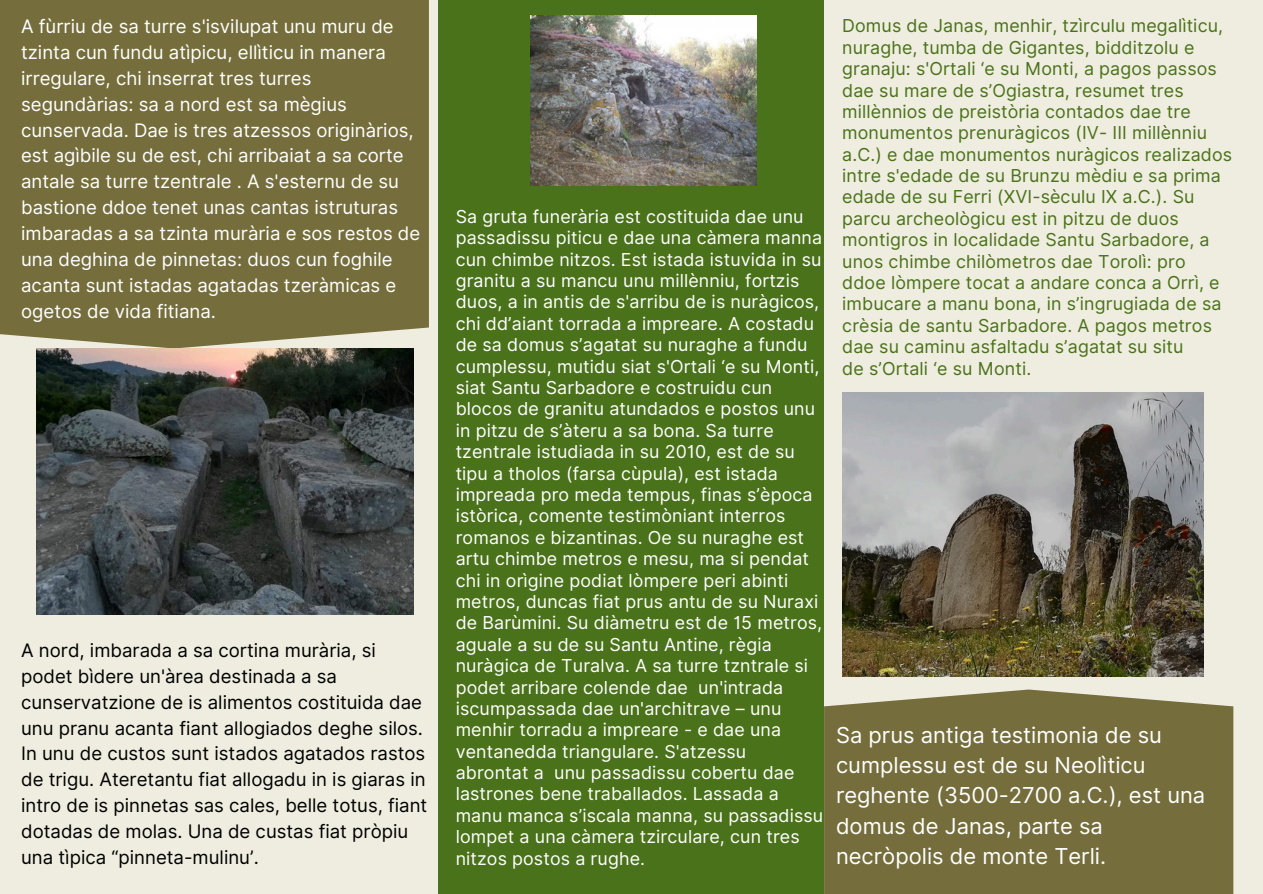
<style>
.page{position:relative;width:1263px;height:894px;background:#fff}
.page>*{position:absolute;margin:0;border:0;box-sizing:border-box;transform-origin:0 0}
.t1{font:21.9px/30.3px "Inter";color:#fff}
.t2{font:18.6px/25.8px "Inter";color:#fff}
.t3{font:18.6px/25.8px "Inter";color:#000}
.t4{font:17.85px/21.3px "Inter";letter-spacing:.005em;color:#fff}
.t5{font:17.85px/21.3px "Inter";letter-spacing:.005em;color:#4a721a}
</style>
<div class="page">
<div style="left:0;top:0;width:1263px;height:893px;background:#efeddf"></div>
<div style="left:439px;top:0;width:385px;height:893px;background:#4a721a"></div>
<div style="left:0;top:0;width:429px;height:348px;background:#756e3c"></div>
<div style="left:824px;top:689px;width:409px;height:204px;background:#756e3c"></div>
<img style="left:842px;top:393px;width:361px;height:283px">
<img style="left:530px;top:16px;width:226px;height:170px">
<img style="left:37px;top:348px;width:376px;height:266px">
<p class="t2" style="left:21px;top:13px;width:401px">A fùrriu de sa turre s'isvilupat unu muru de tzinta cun fundu atìpicu, ellìticu in manera irregulare, chi inserrat tres turres segundàrias: sa a nord est sa mègius cunservada. Dae is tres atzessos originàrios, est agìbile su de est, chi arribaiat a sa corte antale sa turre tzentrale . A s'esternu de su bastione ddoe tenet unas cantas istruturas imbaradas a sa tzinta murària e sos restos de una deghina de pinnetas: duos cun foghile acanta sunt istadas agatadas tzeràmicas e ogetos de vida fitiana.</p>
<h1 class="t3" style="left:21px;top:637px;width:408px">A nord, imbarada a sa cortina murària, si podet bìdere un'àrea destinada a sa cunservatzione de is alimentos costituida dae unu pranu acanta fiant allogiados deghe silos.<br>In unu de custos sunt istados agatados rastos de trigu. Ateretantu fiat allogadu in is giaras in intro de is pinnetas sas cales, belle totus, fiant dotadas de molas. Una de custas fiat pròpiu una tìpica “pinneta-mulinu’.</h1>
<p class="t4" style="left:456px;top:206px;width:369px">Sa gruta funerària est costituida dae unu passadissu piticu e dae una càmera manna cun chimbe nitzos. Est istada istuvida in su granitu a su mancu unu millènniu, fortzis duos, a in antis de s'arribu de is nuràgicos, chi dd’aiant torrada a impreare. A costadu de sa domus s’agatat su nuraghe a fundu cumplessu, mutidu siat s'Ortali ‘e su Monti, siat Santu Sarbadore e costruidu cun blocos de granitu atundados e postos unu in pitzu de s’àteru a sa bona. Sa turre tzentrale istudiada in su 2010, est de su tipu a tholos (farsa cùpula), est istada impreada pro meda tempus, finas s’època istòrica, comente testimòniant interros romanos e bizantinas. Oe su nuraghe est artu chimbe metros e mesu, ma si pendat chi in orìgine podiat lòmpere peri abinti metros, duncas fiat prus antu de su Nuraxi de Barùmini. Su diàmetru est de 15 metros, aguale a su de su Santu Antine, règia nuràgica de Turalva. A sa turre tzntrale si podet arribare colende dae un'intrada iscumpassada dae un'architrave – unu menhir torradu a impreare - e dae una ventanedda triangulare. S'atzessu abrontat a unu passadissu cobertu dae lastrones bene traballados. Lassada a manu manca s’iscala manna, su passadissu lompet a una càmera tzirculare, cun tres nitzos postos a rughe.</p>
<p class="t5" style="left:842px;top:15px;width:391px">Domus de Janas, menhir, tzìrculu megalìticu, nuraghe, tumba de Gigantes, bidditzolu e granaju: s'Ortali ‘e su Monti, a pagos passos dae su mare de s’Ogiastra, resumet tres millènnios de preistòria contados dae tre monumentos prenuràgicos (IV- III millènniu a.C.) e dae monumentos nuràgicos realizados intre s'edade de su Brunzu mèdiu e sa prima edade de su Ferri (XVI-sèculu IX a.C.). Su parcu archeològicu est in pitzu de duos montigros in localidade Santu Sarbadore, a unos chimbe chilòmetros dae Torolì: pro ddoe lòmpere tocat a andare conca a Orrì, e imbucare a manu bona, in s’ingrugiada de sa crèsia de santu Sarbadore. A pagos metros dae su caminu asfaltadu s’agatat su situ</p>
<p class="t5" style="left:842px;top:357px;width:190px">de s’Ortali ‘e su Monti.</p>
<p class="t1" style="left:836px;top:719px;width:371px">Sa prus antiga testimonia de su cumplessu est de su Neolìticu reghente (3500-2700 a.C.), est una domus de Janas, parte sa necròpolis de monte Terli.</p>
</div>
